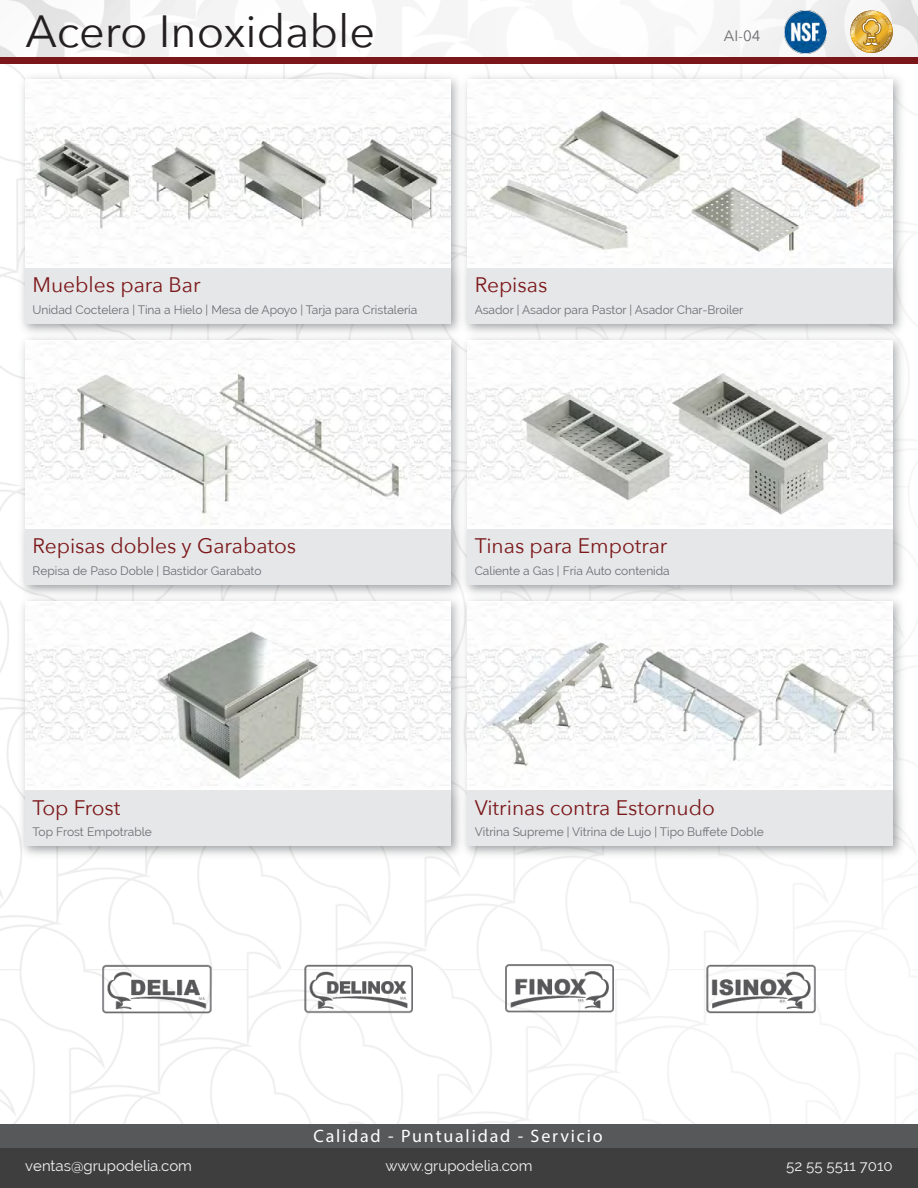
<style>
.page{position:relative;width:918px;height:1188px;background:#fff}
.page>*{position:absolute;margin:0;border:0;box-sizing:border-box;transform-origin:0 0}
.t1{font:45px "Avenir Next";color:#231f20}
.t2{font:21px "Avenir Next";color:#7c181a}
.t3{font:18px "Myriad Pro";letter-spacing:.1em;color:#fff}
.t4{font:15px "Raleway";color:#f2f3f4}
.t5{font:15px "Avenir Next";color:#6c6d70}
.t6{font:12px "Raleway";color:#6c6d70}
</style>
<div class="page">
<img style="left:0;top:0;width:918px;height:57px">
<svg style="left:850px;top:10px;width:43px;height:43px"></svg>
<img style="left:102px;top:963px;width:110px;height:53px">
<img style="left:304px;top:963px;width:109px;height:53px">
<img style="left:506px;top:963px;width:108px;height:53px">
<img style="left:706px;top:963px;width:110px;height:53px">
<img style="left:784px;top:10px;width:43px;height:43px">
<img style="left:15px;top:601px;width:442px;height:262px">
<img style="left:25px;top:602px;width:426px;height:189px">
<div style="left:25px;top:791px;width:426px;height:55px;background:#e6e7e9"></div>
<img style="left:457px;top:601px;width:452px;height:262px">
<img style="left:468px;top:602px;width:425px;height:189px">
<div style="left:468px;top:791px;width:425px;height:55px;background:#e6e7e9"></div>
<img style="left:15px;top:340px;width:442px;height:261px">
<img style="left:25px;top:340px;width:426px;height:189px">
<div style="left:25px;top:529px;width:426px;height:56px;background:#e6e7e9"></div>
<img style="left:457px;top:340px;width:452px;height:261px">
<img style="left:468px;top:340px;width:425px;height:189px">
<div style="left:468px;top:529px;width:425px;height:56px;background:#e6e7e9"></div>
<img style="left:15px;top:69px;width:442px;height:271px">
<img style="left:25px;top:79px;width:426px;height:189px">
<div style="left:25px;top:268px;width:426px;height:55px;background:#e6e7e9"></div>
<img style="left:457px;top:69px;width:450px;height:271px">
<img style="left:468px;top:79px;width:425px;height:189px">
<div style="left:468px;top:268px;width:425px;height:55px;background:#e6e7e9"></div>
<div style="left:0;top:57px;width:918px;height:7px;background:#7b171a"></div>
<div style="left:0;top:1124px;width:918px;height:64px;background:#3e3e3f"></div>
<div style="left:0;top:1124px;width:918px;height:24px;background:#57585a"></div>
<svg style="left:852px;top:11px;width:40px;height:41px;background:#d8b05c"></svg>
<h1 class="t1" style="left:25px;top:-7px;width:351px">Acero Inoxidable</h1>
<p class="t5" style="left:724px;top:23px;width:38px">AI-04</p>
<h2 class="t2" style="left:32px;top:267px;width:170px">Muebles para Bar</h2>
<p class="t6" style="left:32px;top:303px;width:386px">Unidad Coctelera | Tina a Hielo | Mesa de Apoyo | Tarja para Cristalería</p>
<h2 class="t2" style="left:475px;top:267px;width:74px">Repisas</h2>
<p class="t6" style="left:475px;top:303px;width:270px">Asador | Asador para Pastor | Asador Char-Broiler</p>
<h2 class="t2" style="left:32px;top:528px;width:265px">Repisas dobles y Garabatos</h2>
<p class="t6" style="left:32px;top:564px;width:231px">Repisa de Paso Doble | Bastidor Garabato</p>
<h2 class="t2" style="left:475px;top:528px;width:194px">Tinas para Empotrar</h2>
<p class="t6" style="left:475px;top:564px;width:197px">Caliente a Gas | Fría Auto contenida</p>
<h2 class="t2" style="left:32px;top:790px;width:90px">Top Frost</h2>
<p class="t6" style="left:32px;top:825px;width:121px">Top Frost Empotrable</p>
<h2 class="t2" style="left:475px;top:789px;width:242px">Vitrinas contra Estornudo</h2>
<p class="t6" style="left:475px;top:825px;width:291px">Vitrina Supreme | Vitrina de Lujo | Tipo Buffete Doble</p>
<h3 class="t3" style="left:314px;top:1125px;width:291px">Calidad - Puntualidad - Servicio</h3>
<p class="t4" style="left:25px;top:1157px;width:168px">ventas@grupodelia.com</p>
<p class="t4" style="left:385px;top:1157px;width:149px">www.grupodelia.com</p>
<p class="t4" style="left:786px;top:1157px;width:108px">52 55 5511 7010</p>
</div>
